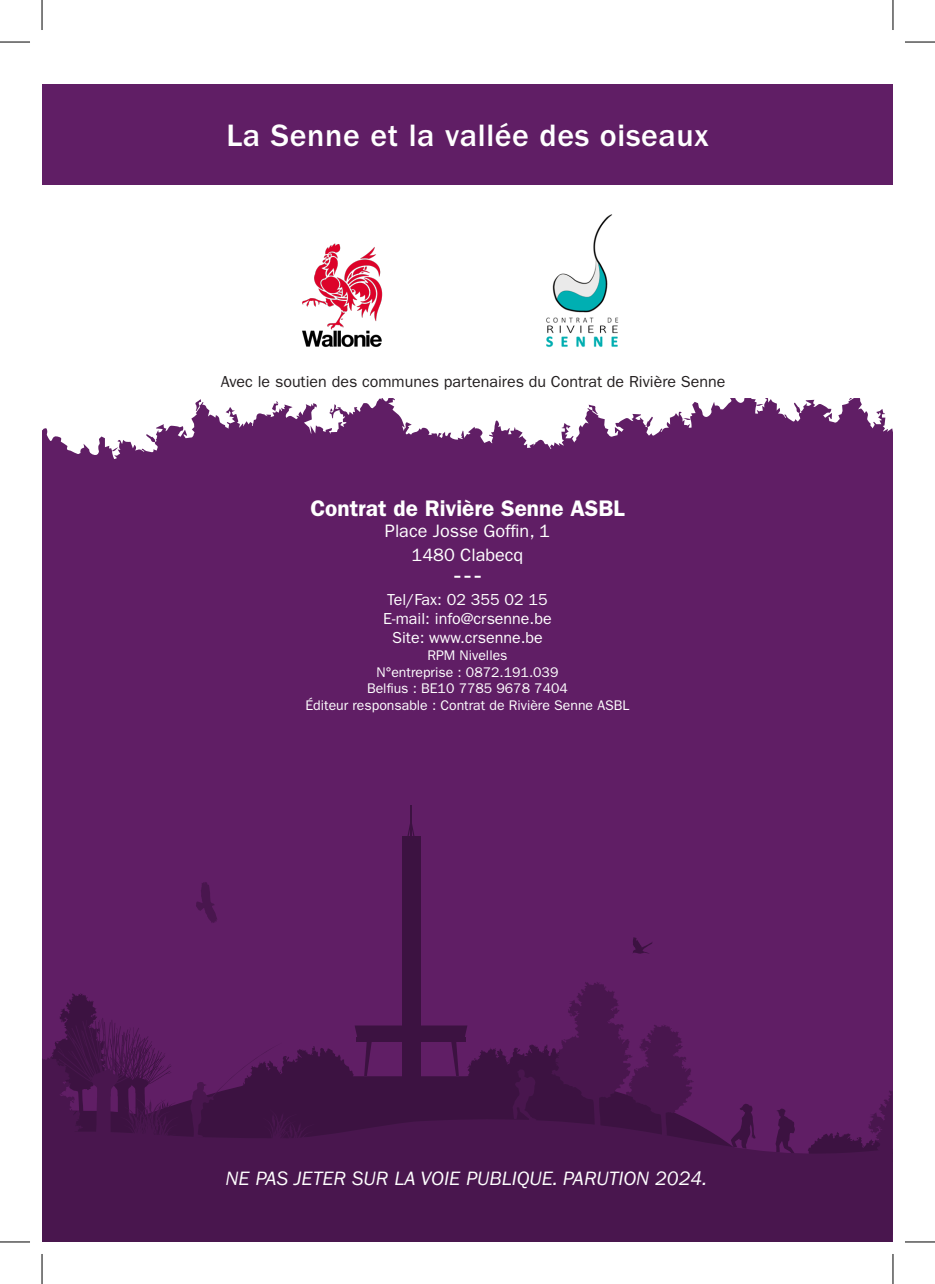
<style>
.page{position:relative;width:935px;height:1284px;background:#fff}
.page>*{position:absolute;margin:0;border:0;box-sizing:border-box;transform-origin:0 0}
.t1{font:500 32px "ITC Franklin Gothic Std";letter-spacing:.02em;color:#fff}
.t2{font:600 22.6px "ITC Franklin Gothic Std";color:#fff}
.Titre{font:italic 20px "ITC Franklin Gothic Std";color:#fff}
.t3{font:18px "ITC Franklin Gothic Std";color:#fff}
.t4{font:16px "ITC Franklin Gothic Std";color:#fff}
.Texte{font:16px "ITC Franklin Gothic Std";color:#231f20}
.t5{font:14px "ITC Franklin Gothic Std";color:#fff}
</style>
<div class="page">
<div style="left:42px;top:42px;width:850px;height:1199px;background:#601e65"></div>
<div style="left:42px;top:42px;width:850px;height:471px;background:#fff"></div>
<svg style="left:42px;top:398px;width:850px;height:180px;fill:#601e65"></svg>
<div style="left:42px;top:85px;width:850px;height:100px;background:#601e65"></div>
<svg style="left:742px;top:1104px;width:10px;height:3px"></svg>
<div style="left:401px;top:836px;width:19px;height:241px;background:#3c1241"></div>
<hr style="left:410px;top:805px;width:1px;height:36px;background:#a0a1a5">
<svg style="left:407px;top:821px;width:8px;height:20px"></svg>
<svg style="left:880px;top:1091px;width:12px;height:16px"></svg>
<svg style="left:633px;top:937px;width:19px;height:16px"></svg>
<svg style="left:196px;top:882px;width:21px;height:41px"></svg>
<svg style="left:42px;top:1107px;width:850px;height:134px;background:#4a164f"></svg>
<svg style="left:42px;top:981px;width:651px;height:219px"></svg>
<svg style="left:454px;top:575px;width:26px;height:2px"></svg>
<img style="left:546px;top:214px;width:73px;height:134px">
<img style="left:302px;top:243px;width:81px;height:104px">
<hr style="left:0;top:42px;width:30px;height:1px;background:#000">
<hr style="left:904px;top:42px;width:30px;height:1px;background:#000">
<hr style="left:0;top:1241px;width:30px;height:1px;background:#000">
<hr style="left:904px;top:1241px;width:30px;height:1px;background:#000">
<hr style="left:42px;top:0;width:1px;height:30px;background:#000">
<hr style="left:42px;top:1253px;width:1px;height:30px;background:#000">
<hr style="left:892px;top:0;width:1px;height:30px;background:#000">
<hr style="left:892px;top:1253px;width:1px;height:30px;background:#000">
<p class="t1" style="left:226px;top:117px;width:483px">La Senne et la vallée des oiseaux</p>
<p class="Texte" style="left:221px;top:372px;width:506px">Avec le soutien des communes partenaires du Contrat de Rivière Senne</p>
<p class="t2" style="left:310px;top:494px;width:316px">Contrat de Rivière Senne ASBL</p>
<p class="t3" style="left:385px;top:520px;width:167px">Place Josse Goffin, 1</p>
<p class="t3" style="left:411px;top:544px;width:113px">1480 Clabecq</p>
<p class="t4" style="left:387px;top:589px;width:162px">Tel/Fax: 02 355 02 15</p>
<p class="t4" style="left:383px;top:609px;width:170px">E-mail: info@crsenne.be</p>
<p class="t4" style="left:392px;top:628px;width:152px">Site: www.crsenne.be</p>
<p class="t5" style="left:427px;top:647px;width:82px">RPM Nivelles</p>
<p class="t5" style="left:376px;top:663px;width:183px">N°entreprise : 0872.191.039</p>
<p class="t5" style="left:367px;top:680px;width:202px">Belfius : BE10 7785 9678 7404</p>
<p class="t5" style="left:305px;top:697px;width:325px">Éditeur responsable : Contrat de Rivière Senne ASBL</p>
<p class="Titre" style="left:225px;top:1166px;width:483px">NE PAS JETER SUR LA VOIE PUBLIQUE. PARUTION 2024.</p>
</div>
